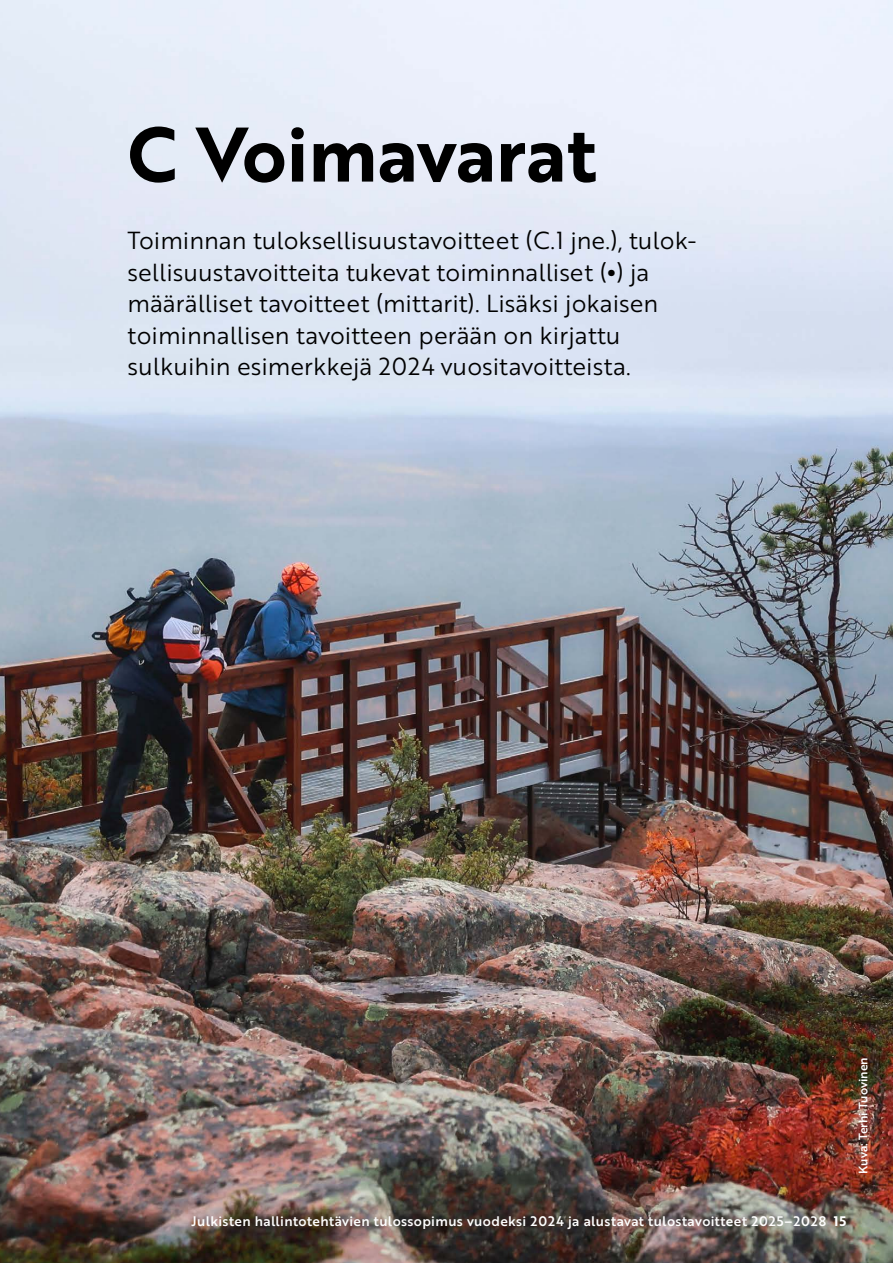
<style>
.page{position:relative;width:893px;height:1263px;background:#fff}
.page>*{position:absolute;margin:0;border:0;box-sizing:border-box;transform-origin:0 0}
.Otsikko_H3{font:700 75px "Brother 1816";color:#000}
.Ingressi{font:24px/31.5px "Brother 1816 Book";color:#000}
.t1{font:500 13.5px "Brother 1816";letter-spacing:.025em;color:#fff}
.t2{font:500 12px "Brother 1816";color:#fff}
.s1{font-size:39px}
.s2{font-weight:700}
</style>
<div class="page">
<img style="left:0;top:0;width:893px;height:1263px">
<h3 class="Otsikko_H3" style="left:128px;top:98px;width:471px">C Voimavarat</h3>
<p class="Ingressi" style="left:128px;top:224px;width:571px">Toiminnan tuloksellisuustavoitteet (C.1 jne.), tulok&shy;sellisuustavoitteita tukevat toiminnalliset (<span class="s1">•</span>) ja määrälliset tavoitteet (mittarit). Lisäksi jokaisen toiminnallisen tavoitteen perään on kirjattu sulkuihin esimerkkejä 2024 vuositavoitteista.</p>
<p class="t2" style="left:854px;top:1174px;width:118px;rotate:-90deg">Kuva: Terhi Tuovinen</p>
<p class="t1" style="left:192px;top:1211px;width:656px">Julkisten hallintotehtävien tulossopimus vuodeksi 2024 ja alustavat tulostavoitteet 2025–2028 <span class="s2">15</span></p>
<p class="t1" style="left:557px;top:1211px;width:8px">3</p>
<p class="t1" style="left:776px;top:1211px;width:9px">4</p>
<p class="t1" style="left:819px;top:1211px;width:8px">7</p>
</div>
